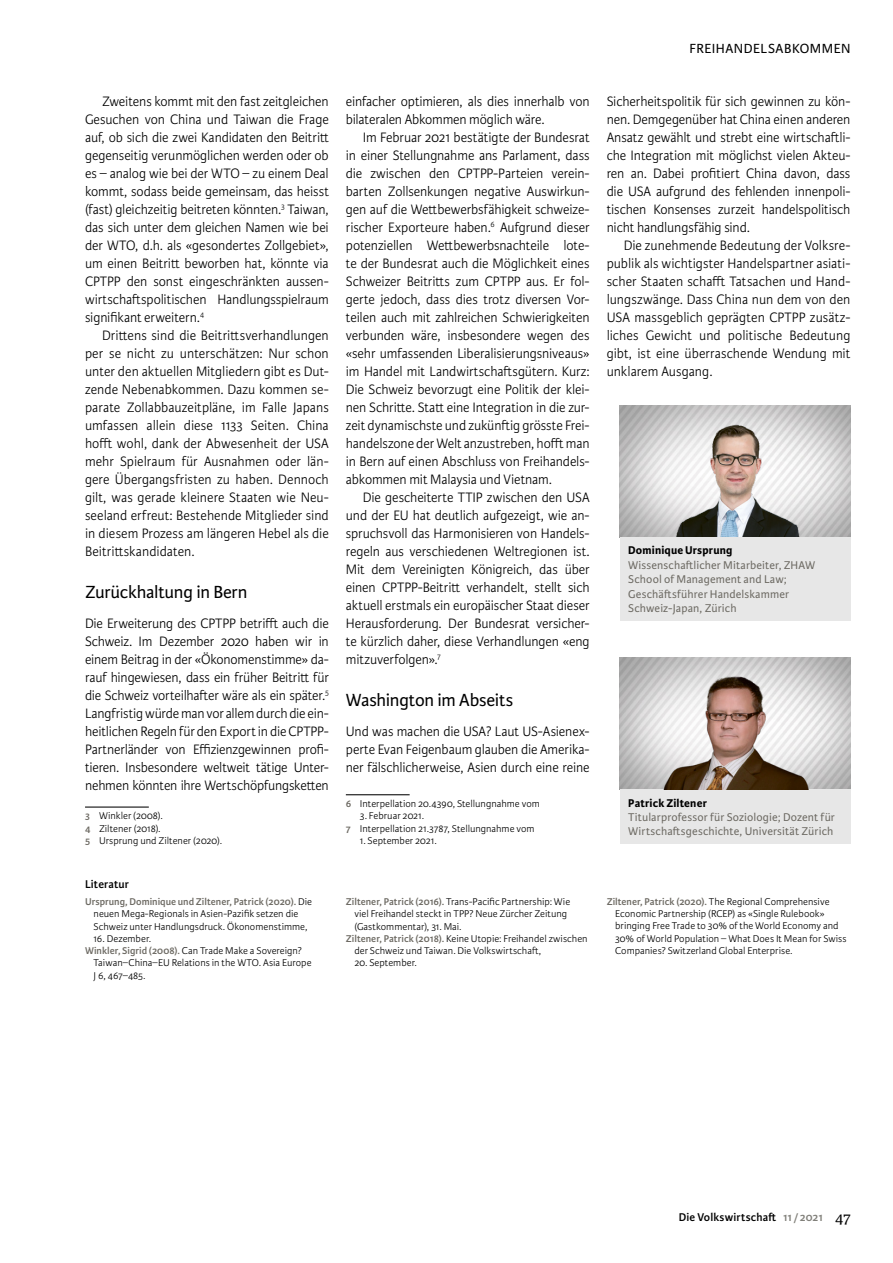
<style>
.page{position:relative;width:893px;height:1263px;background:#fff}
.page>*{position:absolute;margin:0;border:0;box-sizing:border-box;transform-origin:0 0}
.t1{font:18.75px "Karmina Sans";letter-spacing:-.01em;color:#000}
.t2{font:300 14.55px/18px "Karmina Sans";letter-spacing:-.01em;color:#000;text-align:justify;scale:.96 1}
.t3{font:14.1px "Karmina Sans";letter-spacing:.035em;color:#000}
.t4{font:12px/14.4px "Karmina Sans";letter-spacing:.01em;color:#6d6a63}
.t5{font:600 12px "Karmina Sans";letter-spacing:.01em;color:#000}
.t6{font:700 12px "Karmina Sans";letter-spacing:.015em;color:#000}
.t7{font:300 10.5px/12.3px "Karmina Sans";color:#000}
.s1{font-weight:600;color:#6d6a63}
.s2{color:#81807a}
.s3{font-family:"Karmina";font-weight:400;font-size:16.5px}
</style>
<div class="page">
<hr style="left:85px;top:806px;width:64px;height:1px;background:#000">
<hr style="left:346px;top:794px;width:64px;height:1px;background:#000">
<img style="left:620px;top:406px;width:230px;height:131px">
<div style="left:620px;top:537px;width:230px;height:83px;background:#e7e7e7"></div>
<img style="left:626px;top:414px;width:222px;height:123px">
<img style="left:620px;top:657px;width:230px;height:132px">
<div style="left:620px;top:789px;width:230px;height:55px;background:#e7e7e7"></div>
<img style="left:626px;top:666px;width:222px;height:123px">
<p class="t2" style="left:85px;top:93px;width:255px;text-indent:17px">Zweitens kommt mit den fast zeitgleichen Gesuchen von China und Taiwan die Frage auf, ob sich die zwei Kandidaten den Beitritt gegenseitig verunmöglichen werden oder ob es – analog wie bei der WTO – zu einem Deal kommt, sodass beide gemeinsam, das heisst (fast) gleichzeitig beitreten könnten.<sup>3</sup> Taiwan, das sich unter dem gleichen Namen wie bei der WTO, d.h. als «gesondertes Zollgebiet», um einen Beitritt beworben hat, könnte via CPTPP den sonst eingeschränkten aussen&shy;wirtschaftspolitischen Handlungsspielraum signifikant erweitern.<sup>4</sup></p>
<p class="t2" style="left:85px;top:327px;width:255px;text-indent:17px">Drittens sind die Beitrittsverhandlungen per se nicht zu unterschätzen: Nur schon unter den aktuellen Mitgliedern gibt es Dut&shy;zende Nebenabkommen. Dazu kommen se&shy;parate Zollabbauzeitpläne, im Falle Japans umfassen allein diese 1133 Seiten. China hofft wohl, dank der Abwesenheit der USA mehr Spielraum für Ausnahmen oder län&shy;gere Übergangsfristen zu haben. Dennoch gilt, was gerade kleinere Staaten wie Neu&shy;seeland erfreut: Bestehende Mitglieder sind in diesem Prozess am längeren Hebel als die Beitrittskandidaten.</p>
<p class="t1" style="left:85px;top:582px;width:164px">Zurückhaltung in Bern</p>
<p class="t2" style="left:85px;top:615px;width:255px">Die Erweiterung des CPTPP betrifft auch die Schweiz. Im Dezember 2020 haben wir in einem Beitrag in der «Ökonomenstimme» da&shy;rauf hingewiesen, dass ein früher Beitritt für die Schweiz vorteilhafter wäre als ein später.<sup>5<br></sup>Langfristig würde man vor allem durch die ein&shy;heitlichen Regeln für den Export in die CPTPP-Partnerländer von Effizienzgewinnen profi&shy;tieren. Insbesondere weltweit tätige Unter&shy;nehmen könnten ihre Wertschöpfungsketten</p>
<p class="t7" style="left:85px;top:810px;width:139px"><span class="s1">3</span> Winkler (2008).<br><span class="s1">4</span> Ziltener (2018).<br><span class="s1">5</span> Ursprung und Ziltener (2020).</p>
<p class="t5" style="left:85px;top:878px;width:45px">Literatur</p>
<p class="t7" style="left:85px;top:896px;width:228px;text-align:center"><span class="s1">Ursprung, Dominique und Ziltener, Patrick (2020).</span> Die neuen Mega-Regionals in Asien-Pazifik setzen die<br>Schweiz unter Handlungsdruck. Ökonomenstimme,</p>
<p class="t7" style="left:94px;top:932px;width:59px">16. Dezember.</p>
<p class="t7" style="left:85px;top:945px;width:218px"><span class="s1">Winkler, Sigrid (2008).</span> Can Trade Make a Sovereign?</p>
<p class="t7" style="left:94px;top:957px;width:219px">Taiwan–China–EU Relations in the WTO. Asia Europe</p>
<p class="t7" style="left:94px;top:969px;width:54px">J 6, 467–485.</p>
<p class="t2" style="left:346px;top:93px;width:255px">einfacher optimieren, als dies innerhalb von bilateralen Abkommen möglich wäre.</p>
<p class="t2" style="left:346px;top:129px;width:255px;text-indent:17px">Im Februar 2021 bestätigte der Bundesrat in einer Stellungnahme ans Parlament, dass die zwischen den CPTPP-Parteien verein&shy;barten Zollsenkungen negative Auswirkun&shy;gen auf die Wettbewerbsfähigkeit schweize&shy;rischer Exporteure haben.<sup>6</sup> Aufgrund dieser potenziellen Wettbewerbsnachteile lote&shy;te der Bundesrat auch die Möglichkeit eines Schweizer Beitritts zum CPTPP aus. Er fol&shy;gerte jedoch, dass dies trotz diversen Vor&shy;teilen auch mit zahlreichen Schwierigkeiten verbunden wäre, insbesondere wegen des «sehr umfassenden Liberalisierungsniveaus» im Handel mit Landwirtschaftsgütern. Kurz:<br>Die Schweiz bevorzugt eine Politik der klei&shy;nen Schritte. Statt eine Integration in die zur&shy;zeit dynamischste und zukünftig grösste Frei&shy;handelszone der Welt anzustreben, hofft man in Bern auf einen Abschluss von Freihandels&shy;abkommen mit Malaysia und Vietnam.</p>
<p class="t2" style="left:346px;top:489px;width:255px;text-indent:17px">Die gescheiterte TTIP zwischen den USA und der EU hat deutlich aufgezeigt, wie an&shy;spruchsvoll das Harmonisieren von Handels&shy;regeln aus verschiedenen Weltregionen ist.<br>Mit dem Vereinigten Königreich, das über einen CPTPP-Beitritt verhandelt, stellt sich aktuell erstmals ein europäischer Staat dieser Herausforderung. Der Bundesrat versicher&shy;te kürzlich daher, diese Verhandlungen «eng mitzuverfolgen».<sup>7</sup></p>
<p class="t1" style="left:346px;top:690px;width:169px">Washington im Abseits</p>
<p class="t2" style="left:346px;top:723px;width:255px">Und was machen die USA? Laut US-Asienex&shy;perte Evan Feigenbaum glauben die Amerika&shy;ner fälschlicherweise, Asien durch eine reine</p>
<p class="t7" style="left:346px;top:798px;width:195px"><span class="s1">6</span> Interpellation 20.4390, Stellungnahme vom</p>
<p class="t7" style="left:346px;top:810px;width:190px;text-indent:14px">3. Februar 2021.<br><span class="s1">7</span> Interpellation 21.3787, Stellungnahme vom</p>
<p class="t7" style="left:360px;top:835px;width:78px">1. September 2021.</p>
<p class="t3" style="left:689px;top:41px;width:162px">FREIHANDELSABKOMMEN</p>
<p class="t2" style="left:607px;top:93px;width:255px">Sicherheitspolitik für sich gewinnen zu kön&shy;nen. Demgegenüber hat China einen anderen Ansatz gewählt und strebt eine wirtschaftli&shy;che Integration mit möglichst vielen Akteu&shy;ren an. Dabei profitiert China davon, dass die USA aufgrund des fehlenden innenpoli&shy;tischen Konsenses zurzeit handelspolitisch nicht handlungsfähig sind.</p>
<p class="t2" style="left:607px;top:237px;width:255px;text-indent:17px">Die zunehmende Bedeutung der Volksre&shy;publik als wichtigster Handelspartner asiati&shy;scher Staaten schafft Tatsachen und Hand&shy;lungszwänge. Dass China nun dem von den USA massgeblich geprägten CPTPP zusätz&shy;liches Gewicht und politische Bedeutung gibt, ist eine überraschende Wendung mit unklarem Ausgang.</p>
<p class="t6" style="left:628px;top:544px;width:106px">Dominique Ursprung</p>
<p class="t4" style="left:628px;top:558px;width:188px">Wissenschaftlicher Mitarbeiter, ZHAW<br>School of Management and Law;<br>Geschäftsführer Handelskammer<br>Schweiz-Japan, Zürich</p>
<p class="t6" style="left:628px;top:796px;width:80px">Patrick Ziltener</p>
<p class="t4" style="left:628px;top:810px;width:208px">Titularprofessor für Soziologie; Dozent für<br>Wirtschaftsgeschichte, Universität Zürich</p>
<p class="t7" style="left:346px;top:896px;width:226px"><span class="s1">Ziltener, Patrick (2016).</span> Trans-Pacific Partnership: Wie</p>
<p class="t7" style="left:354px;top:908px;width:214px">viel Freihandel steckt in TPP? Neue Zürcher Zeitung</p>
<p class="t7" style="left:354px;top:920px;width:109px">(Gastkommentar), 31. Mai.</p>
<p class="t7" style="left:346px;top:932px;width:243px"><span class="s1">Ziltener, Patrick (2018).</span> Keine Utopie: Freihandel zwischen</p>
<p class="t7" style="left:354px;top:945px;width:188px">der Schweiz und Taiwan. Die Volkswirtschaft,</p>
<p class="t7" style="left:354px;top:957px;width:64px">20. September.</p>
<p class="t7" style="left:615px;top:895px;width:233px;text-indent:-9px"><span class="s1">Ziltener, Patrick (2020).</span> The Regional Comprehensive Economic Partnership (RCEP) as «Single Rulebook» bringing Free Trade to 30% of the World Economy and 30% of World Population – What Does It Mean for Swiss Companies? Switzerland Global Enterprise.</p>
<p class="t5" style="left:679px;top:1210px;width:173px">Die Volkswirtschaft <span class="s2">11/2021</span> <span class="s3">47</span></p>
</div>
